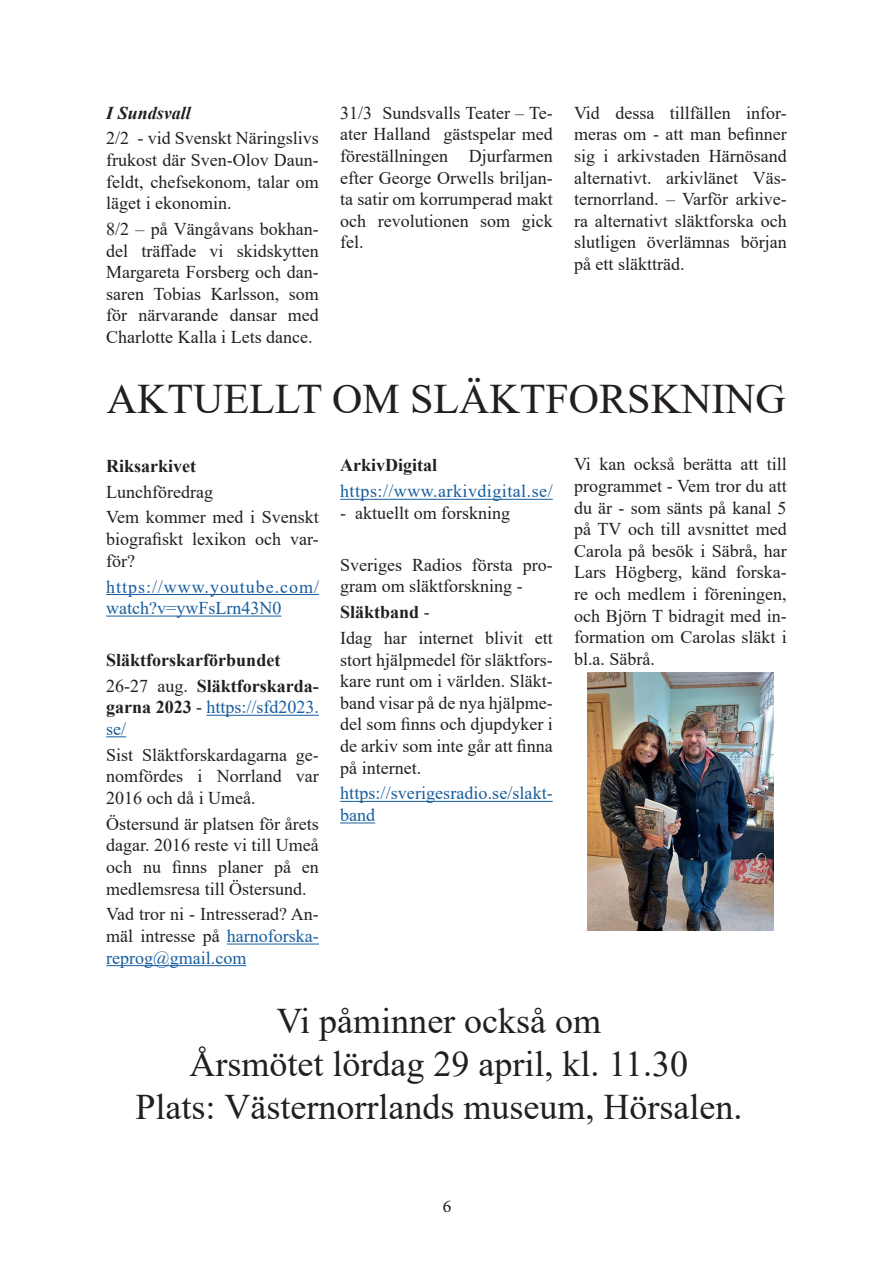
<style>
.page{position:relative;width:893px;height:1263px;background:#fff}
.page>*{position:absolute;margin:0;border:0;box-sizing:border-box;transform-origin:0 0}
.t1{font:42px "Times New Roman";color:#231f20}
.t2{font:36px/43.2px "Times New Roman";color:#231f20;text-align:center}
.t3{font:18px/21.6px "Times New Roman";color:#231f20;text-align:justify}
.t4{font:18px/21.6px "Times New Roman";letter-spacing:.025em;color:#175d9e}
.t5{font:700 18px/25.8px "Times New Roman";color:#231f20}
.t6{font:18px/21.6px "Times New Roman";letter-spacing:.005em;color:#175d9e}
.t7{font:italic 700 18px "Times New Roman";color:#231f20}
.t8{font:18px "Minion Pro";color:#231f20}
.s1{font-weight:400}
.s2{font-weight:700;color:#231f20}
.s3{color:#231f20}
.s4{color:#175d9e}
.s5{font-weight:700}
</style>
<div class="page">
<hr style="left:106px;top:594px;width:213px;height:1px;background:#175d9e">
<hr style="left:106px;top:616px;width:175px;height:1px;background:#175d9e">
<hr style="left:206px;top:715px;width:113px;height:1px;background:#175d9e">
<svg style="left:106px;top:736px;width:20px;height:1px"></svg>
<hr style="left:227px;top:943px;width:92px;height:1px;background:#175d9e">
<hr style="left:106px;top:965px;width:140px;height:1px;background:#175d9e">
<hr style="left:340px;top:499px;width:213px;height:1px;background:#175d9e">
<hr style="left:340px;top:801px;width:213px;height:1px;background:#175d9e">
<hr style="left:340px;top:822px;width:35px;height:1px;background:#175d9e">
<img style="left:587px;top:673px;width:186px;height:258px">
<p class="t7" style="left:106px;top:100px;width:86px">I Sundsvall</p>
<p class="t3" style="left:106px;top:127px;width:214px">2/2 - vid Svenskt Näringslivs frukost där Sven-Olov Daun&shy;feldt, chefsekonom, talar om läget i ekonomin.</p>
<p class="t3" style="left:106px;top:218px;width:214px">8/2 – på Vängåvans bokhan&shy;del träffade vi skidskytten Margareta Forsberg och dan&shy;saren Tobias Karlsson, som för närvarande dansar med Charlotte Kalla i Lets dance.</p>
<p class="t3" style="left:340px;top:101px;width:214px">31/3 Sundsvalls Teater – Te&shy;ater Halland gästspelar med föreställningen Djurfarmen efter George Orwells briljan&shy;ta satir om korrumperad makt och revolutionen som gick fel.</p>
<p class="t3" style="left:574px;top:101px;width:214px">Vid dessa tillfällen infor&shy;meras om - att man befinner sig i arkivstaden Härnösand alternativt. arkivlänet Väs&shy;ternorrland. – Varför arkive&shy;ra alternativt släktforska och slutligen överlämnas början på ett släktträd.</p>
<h1 class="t1" style="left:107px;top:369px;width:680px">AKTUELLT OM SLÄKTFORSKNING</h1>
<p class="t5" style="left:106px;top:452px;width:91px">Riksarkivet</p>
<p class="t3" style="left:106px;top:478px;width:214px;line-height:25.8px">Lunchföredrag<br>Vem kommer med i Svenskt</p>
<p class="t3" style="left:106px;top:528px;width:214px">biografiskt lexikon och var&shy;för?</p>
<p class="t4" style="left:106px;top:575px;width:214px">https://www.youtube.com/ watch?v=ywFsLrn43N0</p>
<p class="t5" style="left:106px;top:646px;width:214px">Släktforskarförbundet<br><span class="s1">26-27 aug.</span> Släktforskarda-</p>
<p class="t6" style="left:106px;top:696px;width:214px"><span class="s2">garna 2023</span> <span class="s3">-</span> https://sfd2023. se/</p>
<p class="t3" style="left:106px;top:743px;width:214px">Sist Släktforskardagarna ge&shy;nomfördes i Norrland var 2016 och då i Umeå.</p>
<p class="t3" style="left:106px;top:812px;width:214px">Östersund är platsen för årets dagar. 2016 reste vi till Umeå och nu finns planer på en medlemsresa till Östersund.</p>
<p class="t3" style="left:106px;top:903px;width:214px">Vad tror ni - Intresserad? An&shy;mäl intresse på <span class="s4">harnoforska&shy;reprog@gmail.com</span></p>
<p class="t5" style="left:340px;top:452px;width:99px">ArkivDigital</p>
<p class="t4" style="left:340px;top:480px;width:214px">https://www.arkivdigital.se/</p>
<p class="t3" style="left:340px;top:501px;width:171px">- aktuellt om forskning</p>
<p class="t3" style="left:340px;top:553px;width:214px">Sveriges Radios första pro&shy;gram om släktforskning -</p>
<p class="t3" style="left:340px;top:598px;width:214px;line-height:25.8px"><span class="s5">Släktband</span> -<br>Idag har internet blivit ett</p>
<p class="t3" style="left:340px;top:648px;width:214px">stort hjälpmedel för släktfors&shy;kare runt om i världen. Släkt&shy;band visar på de nya hjälpme&shy;del som finns och djupdyker i de arkiv som inte går att finna på internet.</p>
<p class="t6" style="left:340px;top:782px;width:214px">https://sverigesradio.se/slakt&shy;band</p>
<p class="t3" style="left:574px;top:453px;width:214px">Vi kan också berätta att till programmet - Vem tror du att du är - som sänts på kanal 5 på TV och till avsnittet med Carola på besök i Säbrå, har Lars Högberg, känd forska&shy;re och medlem i föreningen, och Björn T bidragit med in&shy;formation om Carolas släkt i bl.a. Säbrå.</p>
<h2 class="t2" style="left:135px;top:998px;width:608px">Vi påminner också om<br>Årsmötet lördag 29 april, kl. 11.30<br>Plats: Västernorrlands museum, Hörsalen.</h2>
<p class="t8" style="left:443px;top:1194px;width:10px">6</p>
</div>
